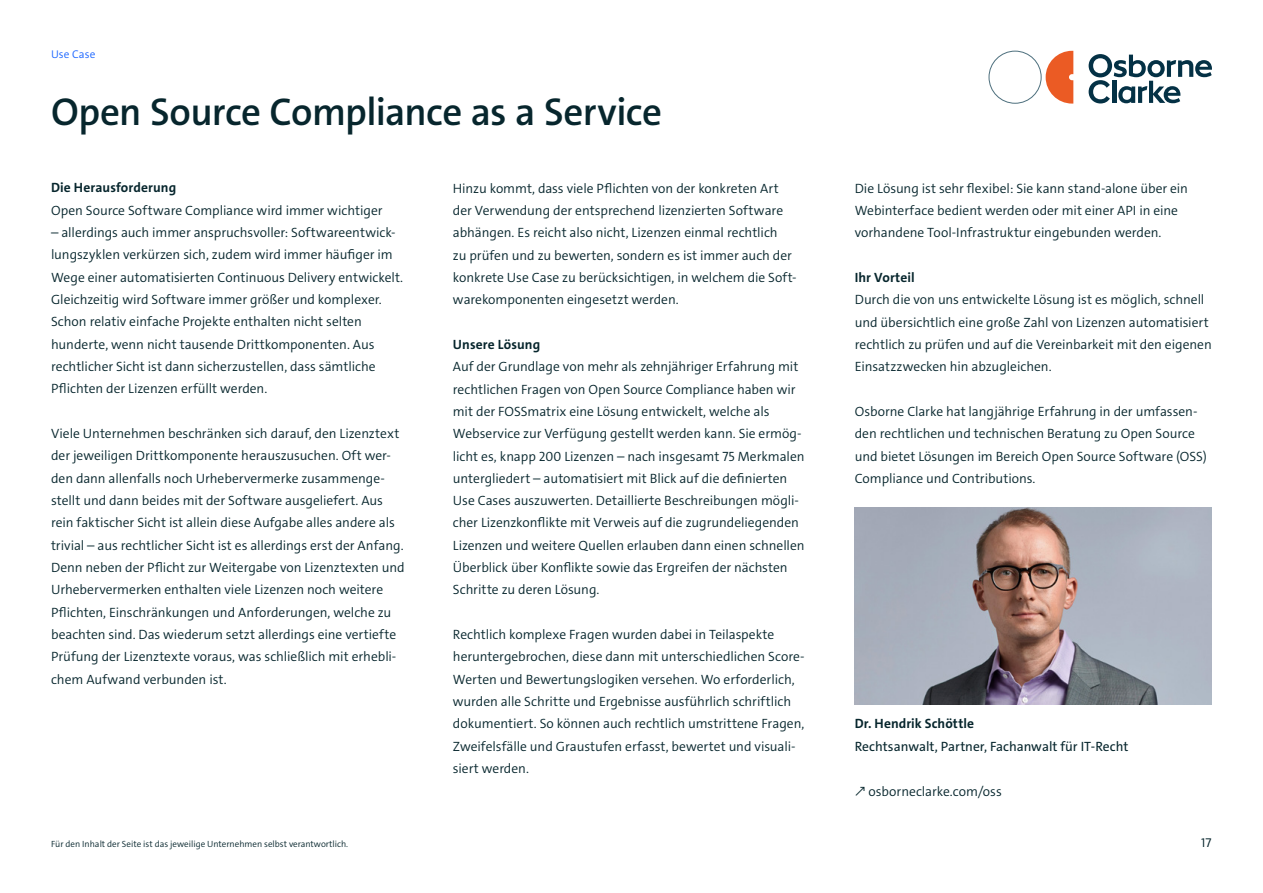
<style>
.page{position:relative;width:1263px;height:893px;background:#fff}
.page>*{position:absolute;margin:0;border:0;box-sizing:border-box;transform-origin:0 0}
.t1{font:600 39px "The Sans C4 s";letter-spacing:-.015em;color:#07262d}
.t2{font:300 13.5px/22.4px "The Sans C4 s";letter-spacing:-.005em;color:#07262d}
.t3{font:700 13.5px "The Sans C4 s";letter-spacing:.01em;color:#07262d}
.t4{font:13.5px "The Sans C4 s";color:#07262d}
.t5{font:300 11.25px "The Sans C4 s";letter-spacing:.015em;color:#1964ff}
.t6{font:300 9px "The Sans C4 s";color:#07262d}
</style>
<div class="page">
<div style="left:989px;top:51px;width:52px;height:53px;border:1px solid #4d6f7d;border-radius:50%"></div>
<svg style="left:1046px;top:51px;width:27px;height:53px"></svg>
<svg style="left:1088px;top:54px;width:124px;height:49px"></svg>
<img style="left:855px;top:508px;width:357px;height:196px">
<p class="t5" style="left:51px;top:47px;width:46px">Use Case</p>
<h1 class="t1" style="left:51px;top:87px;width:612px">Open Source Compliance as a Service</h1>
<p class="t3" style="left:51px;top:179px;width:127px">Die Herausforderung</p>
<p class="t2" style="left:51px;top:199px;width:333px">Open Source Software Compliance wird immer wichtiger</p>
<p class="t2" style="left:51px;top:221px;width:354px">– allerdings auch immer anspruchsvoller: Softwareentwick&shy;lungszyklen verkürzen sich, zudem wird immer häufiger im Wege einer automatisierten Continuous Delivery entwickelt.<br>Gleichzeitig wird Software immer größer und komplexer.<br>Schon relativ einfache Projekte enthalten nicht selten hunderte, wenn nicht tausende Drittkomponenten. Aus rechtlicher Sicht ist dann sicherzustellen, dass sämtliche Pflichten der Lizenzen erfüllt werden.</p>
<p class="t2" style="left:51px;top:422px;width:355px">Viele Unternehmen beschränken sich darauf, den Lizenztext der jeweiligen Drittkomponente herauszusuchen. Oft wer&shy;den dann allenfalls noch Urhebervermerke zusammenge&shy;stellt und dann beides mit der Software ausgeliefert. Aus rein faktischer Sicht ist allein diese Aufgabe alles andere als trivial – aus rechtlicher Sicht ist es allerdings erst der Anfang.<br>Denn neben der Pflicht zur Weitergabe von Lizenztexten und Urhebervermerken enthalten viele Lizenzen noch weitere Pflichten, Einschränkungen und Anforderungen, welche zu beachten sind. Das wiederum setzt allerdings eine vertiefte Prüfung der Lizenztexte voraus, was schließlich mit erhebli&shy;chem Aufwand verbunden ist.</p>
<p class="t2" style="left:453px;top:177px;width:345px">Hinzu kommt, dass viele Pflichten von der konkreten Art der Verwendung der entsprechend lizenzierten Software abhängen. Es reicht also nicht, Lizenzen einmal rechtlich<br>zu prüfen und zu bewerten, sondern es ist immer auch der konkrete Use Case zu berücksichtigen, in welchem die Soft&shy;warekomponenten eingesetzt werden.</p>
<p class="t3" style="left:453px;top:336px;width:89px">Unsere Lösung</p>
<p class="t2" style="left:453px;top:356px;width:353px">Auf der Grundlage von mehr als zehnjähriger Erfahrung mit rechtlichen Fragen von Open Source Compliance haben wir mit der FOSSmatrix eine Lösung entwickelt, welche als Webservice zur Verfügung gestellt werden kann. Sie ermög&shy;licht es, knapp 200 Lizenzen – nach insgesamt 75 Merkmalen untergliedert – automatisiert mit Blick auf die definierten Use Cases auszuwerten. Detaillierte Beschreibungen mögli&shy;cher Lizenzkonflikte mit Verweis auf die zugrundeliegenden Lizenzen und weitere Quellen erlauben dann einen schnellen Überblick über Konflikte sowie das Ergreifen der nächsten Schritte zu deren Lösung.</p>
<p class="t2" style="left:453px;top:623px;width:353px">Rechtlich komplexe Fragen wurden dabei in Teilaspekte heruntergebrochen, diese dann mit unterschiedlichen Score-Werten und Bewertungslogiken versehen. Wo erforderlich, wurden alle Schritte und Ergebnisse ausführlich schriftlich dokumentiert. So können auch rechtlich umstrittene Fragen, Zweifelsfälle und Graustufen erfasst, bewertet und visuali&shy;siert werden.</p>
<p class="t2" style="left:855px;top:177px;width:335px">Die Lösung ist sehr flexibel: Sie kann stand-alone über ein<br>Webinterface bedient werden oder mit einer API in eine vorhandene Tool-Infrastruktur eingebunden werden.</p>
<p class="t3" style="left:855px;top:269px;width:61px">Ihr Vorteil</p>
<p class="t2" style="left:855px;top:289px;width:359px">Durch die von uns entwickelte Lösung ist es möglich, schnell und übersichtlich eine große Zahl von Lizenzen automatisiert rechtlich zu prüfen und auf die Vereinbarkeit mit den eigenen Einsatzzwecken hin abzugleichen.</p>
<p class="t2" style="left:855px;top:400px;width:353px">Osborne Clarke hat langjährige Erfahrung in der umfassen&shy;den rechtlichen und technischen Beratung zu Open Source und bietet Lösungen im Bereich Open Source Software (OSS)<br>Compliance und Contributions.</p>
<p class="t3" style="left:855px;top:715px;width:121px">Dr. Hendrik Schöttle</p>
<p class="t4" style="left:855px;top:737px;width:275px">Rechtsanwalt, Partner, Fachanwalt für IT-Recht</p>
<p class="t2" style="left:855px;top:780px;width:149px">↗ osborneclarke.com/oss</p>
<p class="t6" style="left:51px;top:838px;width:299px">Für den Inhalt der Seite ist das jeweilige Unternehmen selbst verantwortlich.</p>
<p class="t2" style="left:1201px;top:832px;width:12px">17</p>
</div>
